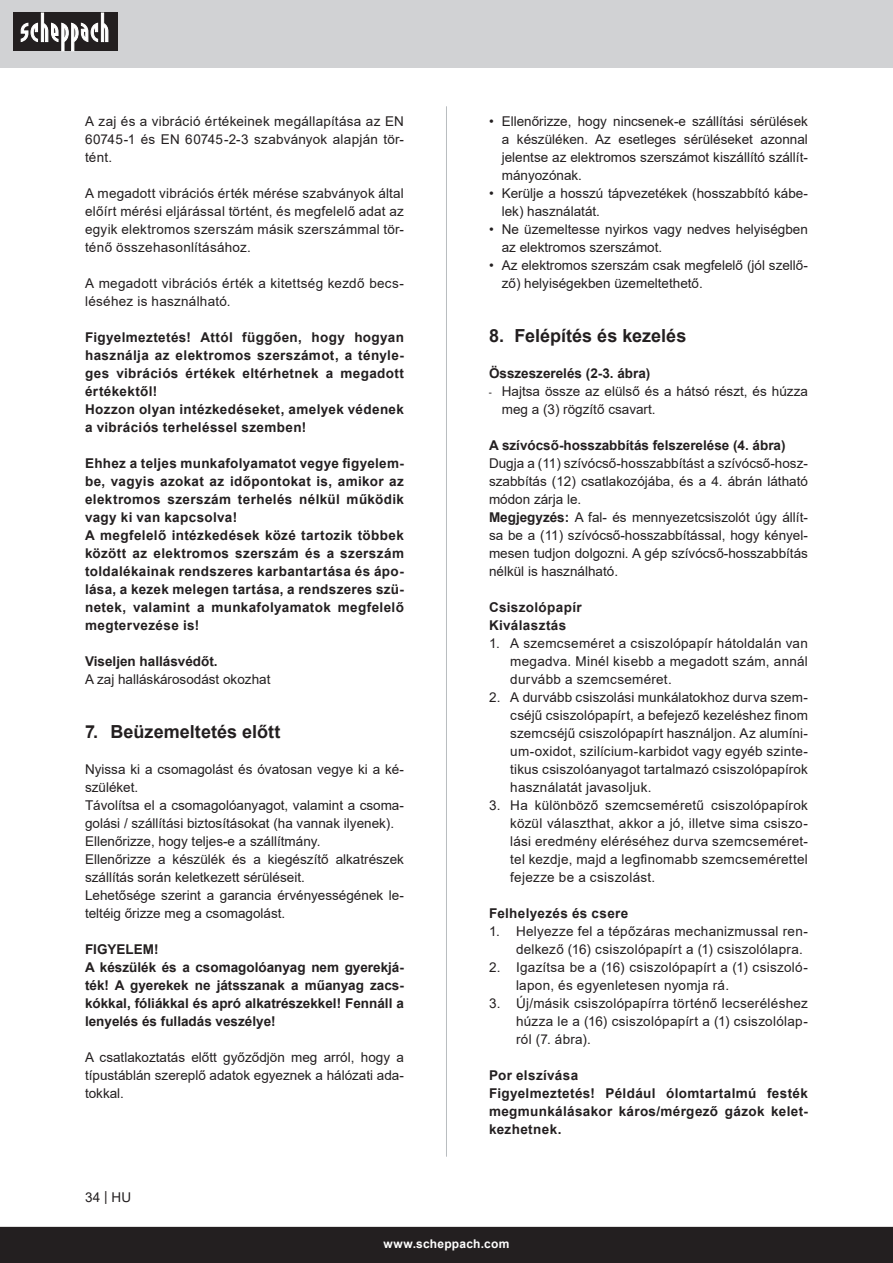
<style>
.page{position:relative;width:893px;height:1263px;background:#fff}
.page>*{position:absolute;margin:0;border:0;box-sizing:border-box;transform-origin:0 0}
.t1{font:700 18px "Arial";color:#231f20}
.t2{font:13.5px/18px "Arial";color:#231f20;text-align:justify}
.t3{font:700 13.5px/18px "Arial";letter-spacing:.025em;color:#231f20}
.t4{font:700 13.5px/18px "Arial";color:#231f20}
.t5{font:13.5px/18px "Arial";letter-spacing:.02em;color:#231f20}
.t6{font:700 12px "Arial";letter-spacing:.02em;color:#fff}
.s1{font-family:"Futura Boo"}
.s2{font-weight:700}
</style>
<div class="page">
<div style="left:0;top:0;width:893px;height:67px;background:#d1d2d4"></div>
<div style="left:0;top:1227px;width:893px;height:36px;background:#231f20"></div>
<div style="left:13px;top:13px;width:105px;height:38px;background:#231f20"></div>
<svg style="left:21px;top:13px;width:87px;height:38px"></svg>
<hr style="left:446px;top:106px;width:1px;height:1051px;background:#b9bdc0">
<p class="t2" style="left:85px;top:112px;width:320px">A zaj és a vibráció értékeinek megállapítása az EN 60745-1 és EN 60745-2-3 szabványok alapján tör&shy;tént.</p>
<p class="t2" style="left:85px;top:184px;width:320px">A megadott vibrációs érték mérése szabványok által előírt mérési eljárással történt, és megfelelő adat az egyik elektromos szerszám másik szerszámmal tör&shy;ténő összehasonlításához.</p>
<p class="t5" style="left:85px;top:274px;width:320px">A megadott vibrációs érték a kitettség kezdő becs&shy;léséhez is használható.</p>
<p class="t3" style="left:85px;top:328px;width:320px">Figyelmeztetés! Attól függően, hogy hogyan használja az elektromos szerszámot, a tényle&shy;ges vibrációs értékek eltérhetnek a megadott értékektől!<br>Hozzon olyan intézkedéseket, amelyek védenek a vibrációs terheléssel szemben!</p>
<p class="t3" style="left:85px;top:454px;width:320px">Ehhez a teljes munkafolyamatot vegye figyelem&shy;be, vagyis azokat az időpontokat is, amikor az elektromos szerszám terhelés nélkül működik vagy ki van kapcsolva!<br>A megfelelő intézkedések közé tartozik többek között az elektromos szerszám és a szerszám toldalékainak rendszeres karbantartása és ápo&shy;lása, a kezek melegen tartása, a rendszeres szü&shy;netek, valamint a munkafolyamatok megfelelő megtervezése is!</p>
<p class="t4" style="left:85px;top:652px;width:134px">Viseljen hallásvédőt.</p>
<p class="t2" style="left:85px;top:670px;width:187px">A zaj halláskárosodást okozhat</p>
<h1 class="t1" style="left:85px;top:719px;width:197px">7. Beüzemeltetés előtt</h1>
<p class="t2" style="left:85px;top:760px;width:320px;text-align:left">Nyissa ki a csomagolást és óvatosan vegye ki a ké&shy;szüléket.<br>Távolítsa el a csomagolóanyagot, valamint a csoma&shy;golási / szállítási biztosításokat (ha vannak ilyenek).<br>Ellenőrizze, hogy teljes-e a szállítmány.<br>Ellenőrizze a készülék és a kiegészítő alkatrészek szállítás során keletkezett sérüléseit.<br>Lehetősége szerint a garancia érvényességének le&shy;teltéig őrizze meg a csomagolást.</p>
<p class="t4" style="left:85px;top:940px;width:320px">FIGYELEM!<br>A készülék és a csomagolóanyag nem gyerekjá&shy;ték! A gyerekek ne játsszanak a műanyag zacs&shy;kókkal, fóliákkal és apró alkatrészekkel! Fennáll a lenyelés és fulladás veszélye!</p>
<p class="t2" style="left:85px;top:1048px;width:320px">A csatlakoztatás előtt győződjön meg arról, hogy a típustáblán szereplő adatok egyeznek a hálózati ada&shy;tokkal.</p>
<p class="t2" style="left:85px;top:1188px;width:48px">34 | HU</p>
<p class="t2" style="left:502px;top:112px;width:308px;text-indent:-13px">• Ellenőrizze, hogy nincsenek-e szállítási sérülések a készüléken. Az esetleges sérüléseket azonnal jelentse az elektromos szerszámot kiszállító szállít&shy;mányozónak.</p>
<p class="t2" style="left:502px;top:184px;width:308px;text-indent:-13px">• Kerülje a hosszú tápvezetékek (hosszabbító kábe&shy;lek) használatát.</p>
<p class="t2" style="left:502px;top:220px;width:308px;text-indent:-13px">• Ne üzemeltesse nyirkos vagy nedves helyiségben az elektromos szerszámot.</p>
<p class="t2" style="left:502px;top:256px;width:308px;text-indent:-13px">• Az elektromos szerszám csak megfelelő (jól szellő&shy;ző) helyiségekben üzemeltethető.</p>
<h1 class="t1" style="left:489px;top:323px;width:199px">8. Felépítés és kezelés</h1>
<p class="t4" style="left:489px;top:364px;width:163px">Összeszerelés (2-3. ábra)</p>
<p class="t2" style="left:502px;top:382px;width:308px;text-indent:-13px"><span class="s1">-</span> Hajtsa össze az elülső és a hátsó részt, és húzza meg a (3) rögzítő csavart.</p>
<p class="t4" style="left:489px;top:436px;width:298px">A szívócső-hosszabbítás felszerelése (4. ábra)</p>
<p class="t2" style="left:489px;top:454px;width:320px;text-align:left">Dugja a (11) szívócső-hosszabbítást a szívócső-hos - szabbítás (12) csatlakozójába, és a 4. ábrán látható módon zárja le.<br><span class="s2">Megjegyzés:</span> A fal- és mennyezetcsiszolót úgy állít&shy;sa be a (11) szívócső-hosszabbítással, hogy kényel&shy;mesen tudjon dolgozni. A gép szívócső-hosszabbítás nélkül is használható.</p>
<p class="t3" style="left:489px;top:598px;width:94px">Csiszolópapír<br>Kiválasztás</p>
<p class="t2" style="left:510px;top:634px;width:299px;text-indent:-21px">1. A szemcseméret a csiszolópapír hátoldalán van megadva. Minél kisebb a megadott szám, annál durvább a szemcseméret.</p>
<p class="t2" style="left:510px;top:688px;width:299px;text-indent:-21px">2. A durvább csiszolási munkálatokhoz durva szem&shy;cséjű csiszolópapírt, a befejező kezeléshez finom szemcséjű csiszolópapírt használjon. Az alumíni&shy;um-oxidot, szilícium-karbidot vagy egyéb szinte&shy;tikus csiszolóanyagot tartalmazó csiszolópapírok használatát javasoljuk.</p>
<p class="t2" style="left:510px;top:796px;width:299px;text-indent:-21px">3. Ha különböző szemcseméretű csiszolópapírok közül választhat, akkor a jó, illetve sima csiszo&shy;lási eredmény eléréséhez durva szemcseméret&shy;tel kezdje, majd a legfinomabb szemcsemérettel fejezze be a csiszolást.</p>
<p class="t3" style="left:489px;top:904px;width:141px">Felhelyezés és csere</p>
<p class="t5" style="left:516px;top:922px;width:293px;text-indent:-27px">1. Helyezze fel a tépőzáras mechanizmussal ren&shy;delkező (16) csiszolópapírt a (1) csiszolólapra.</p>
<p class="t5" style="left:516px;top:958px;width:293px;text-indent:-27px">2. Igazítsa be a (16) csiszolópapírt a (1) csiszoló&shy;lapon, és egyenletesen nyomja rá.</p>
<p class="t2" style="left:516px;top:994px;width:293px;text-indent:-27px">3. Új/másik csiszolópapírra történő lecseréléshez húzza le a (16) csiszolópapírt a (1) csiszolólap&shy;ról (7. ábra).</p>
<p class="t3" style="left:489px;top:1066px;width:320px">Por elszívása<br>Figyelmeztetés! Például ólomtartalmú festék megmunkálásakor káros/mérgező gázok kelet&shy;kezhetnek.</p>
<p class="t6" style="left:384px;top:1235px;width:127px">www.scheppach.com</p>
</div>
